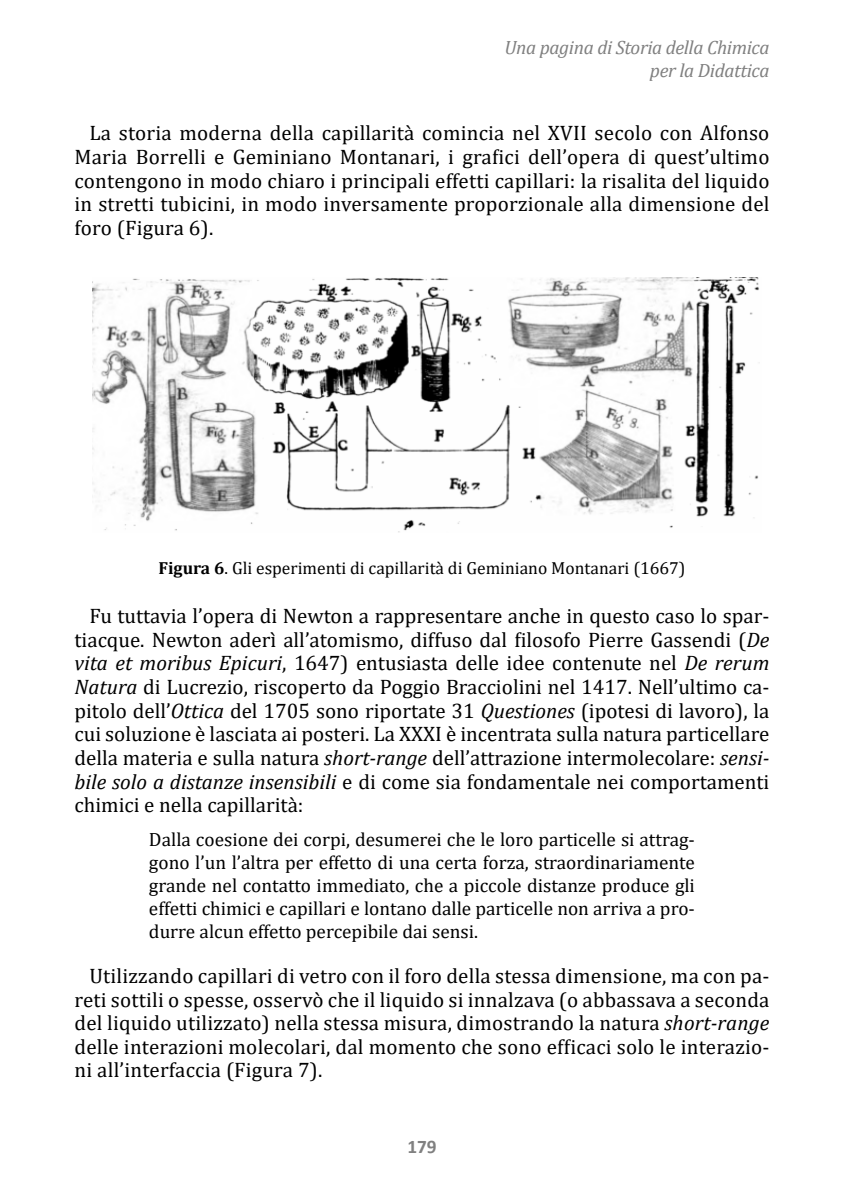
<style>
.page{position:relative;width:844px;height:1191px;background:#fff}
.page>*{position:absolute;margin:0;border:0;box-sizing:border-box;transform-origin:0 0}
._04_corpo_testo{font:21px/23.6px "Cambria";letter-spacing:.01em;color:#000;text-align:justify}
._10_cit_corpo_minore{font:19.25px/23.1px "Cambria";color:#000;text-align:justify}
.t1{font:italic 19.25px/23.1px "Cambria";letter-spacing:-.02em;color:#808080;text-align:right}
.t2{font:700 19.25px "Calibri";color:#808080}
._11_dida{font:17.5px "Cambria";color:#000}
.s1{font-weight:700}
.s2{font-style:italic}
</style>
<div class="page">
<img style="left:93px;top:278px;width:667px;height:254px">
<p class="t1" style="left:504px;top:35px;width:266px">Una pagina di Storia della Chimica per la Didattica</p>
<p class="_04_corpo_testo" style="left:74px;top:121px;width:696px;text-indent:15px">La storia moderna della capillarità comincia nel XVII secolo con Alfonso Maria Borrelli e Geminiano Montanari, i grafici dell’opera di quest’ultimo contengono in modo chiaro i principali effetti capillari: la risalita del liquido in stretti tubicini, in modo inversamente proporzionale alla dimensione del foro (Figura 6).</p>
<p class="_11_dida" style="left:158px;top:558px;width:528px"><span class="s1">Figura 6</span>. Gli esperimenti di capillarità di Geminiano Montanari (1667)</p>
<p class="_04_corpo_testo" style="left:74px;top:604px;width:696px;text-indent:15px">Fu tuttavia l’opera di Newton a rappresentare anche in questo caso lo spar&shy;tiacque. Newton aderì all’atomismo, diffuso dal filosofo Pierre Gassendi (<span class="s2">De vita et moribus Epicuri</span>, 1647) entusiasta delle idee contenute nel <span class="s2">De rerum Natura</span> di Lucrezio, riscoperto da Poggio Bracciolini nel 1417. Nell’ultimo ca&shy;pitolo dell’<span class="s2">Ottica</span> del 1705 sono riportate 31 <span class="s2">Questiones</span> (ipotesi di lavoro), la cui soluzione è lasciata ai posteri. La XXXI è incentrata sulla natura particellare della materia e sulla natura <span class="s2">short-range</span> dell’attrazione intermolecolare: <span class="s2">sensi&shy;bile solo a distanze insensibili</span> e di come sia fondamentale nei comportamenti chimici e nella capillarità:</p>
<p class="_10_cit_corpo_minore" style="left:149px;top:827px;width:547px">Dalla coesione dei corpi, desumerei che le loro particelle si attrag&shy;gono l’un l’altra per effetto di una certa forza, straordinariamente grande nel contatto immediato, che a piccole distanze produce gli effetti chimici e capillari e lontano dalle particelle non arriva a pro&shy;durre alcun effetto percepibile dai sensi.</p>
<p class="_04_corpo_testo" style="left:74px;top:963px;width:696px;text-indent:15px">Utilizzando capillari di vetro con il foro della stessa dimensione, ma con pa&shy;reti sottili o spesse, osservò che il liquido si innalzava (o abbassava a seconda del liquido utilizzato) nella stessa misura, dimostrando la natura <span class="s2">short-range </span>delle interazioni molecolari, dal momento che sono efficaci solo le interazio&shy;ni all’interfaccia (Figura 7).</p>
<p class="t2" style="left:407px;top:1133px;width:31px">179</p>
</div>
